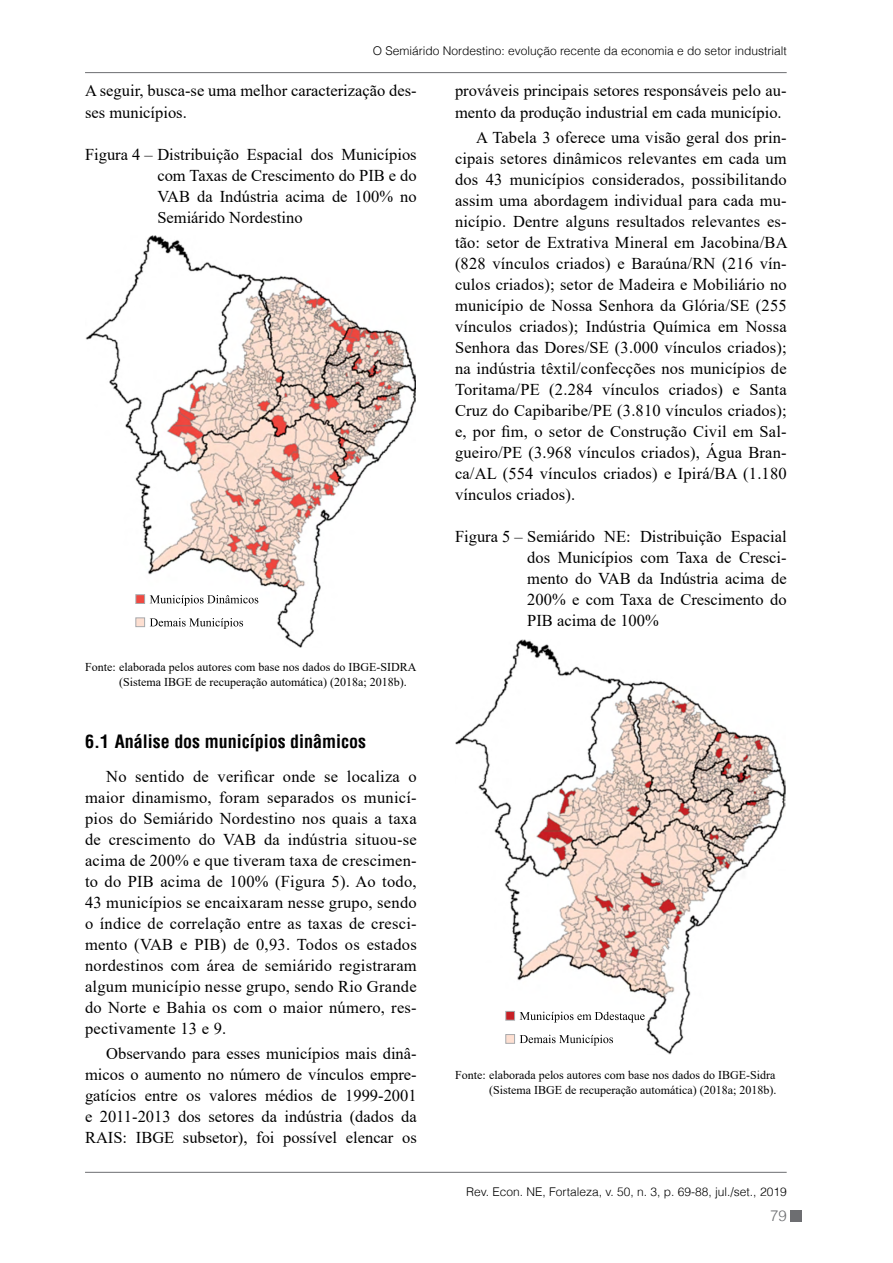
<style>
.page{position:relative;width:893px;height:1263px;background:#fff}
.page>*{position:absolute;margin:0;border:0;box-sizing:border-box;transform-origin:0 0}
.t1{font:700 condensed 18px "Helvetica";color:#000}
.t2{font:16.5px/21px "Times New Roman";color:#000;text-align:justify}
.t3{font:300 15px "Helvetica";color:#6d6e71}
.t4{font:12px/15px "Times New Roman";color:#000;text-align:right}
.t5{font:300 12px "Helvetica";color:#000}
</style>
<div class="page">
<hr style="left:85px;top:72px;width:702px;height:1px;background:#6d6e71">
<hr style="left:85px;top:1172px;width:702px;height:1px;background:#6d6e71">
<div style="left:791px;top:1210px;width:11px;height:12px;background:#6d6e71"></div>
<img style="left:455px;top:639px;width:331px;height:416px">
<svg style="left:520px;top:1012px;width:125px;height:10px"></svg>
<svg style="left:520px;top:1035px;width:93px;height:10px"></svg>
<div style="left:506px;top:1011px;width:9px;height:9px;background:#c72026"></div>
<div style="left:506px;top:1011px;width:9px;height:9px;border:1px solid #a7a9ac"></div>
<div style="left:506px;top:1034px;width:9px;height:9px;background:#fddfd1;border:1px solid #a7a9ac"></div>
<img style="left:85px;top:236px;width:331px;height:411px">
<svg style="left:150px;top:595px;width:108px;height:11px"></svg>
<svg style="left:150px;top:618px;width:93px;height:11px"></svg>
<div style="left:136px;top:595px;width:9px;height:8px;background:#f04941"></div>
<div style="left:136px;top:594px;width:9px;height:10px;border:1px solid #a7a9ac"></div>
<div style="left:136px;top:618px;width:9px;height:9px;background:#fddfd1;border:1px solid #a7a9ac"></div>
<p class="t5" style="left:373px;top:41px;width:415px">O Semiárido Nordestino: evolução recente da economia e do setor industrialt</p>
<p class="t2" style="left:85px;top:80px;width:333px">A seguir, busca-se uma melhor caracterização des&shy;ses municípios.</p>
<p class="t2" style="left:157px;top:143px;width:261px;text-indent:-72px">Figura 4 – Distribuição Espacial dos Municípios com Taxas de Crescimento do PIB e do VAB da Indústria acima de 100% no Semiárido Nordestino</p>
<p class="t4" style="left:119px;top:659px;width:299px;text-align:left;text-indent:-34px">Fonte: elaborada pelos autores com base nos dados do IBGE-SIDRA (Sistema IBGE de recuperação automática) (2018a; 2018b).</p>
<p class="t1" style="left:85px;top:729px;width:283px">6.1 Análise dos municípios dinâmicos</p>
<p class="t2" style="left:85px;top:765px;width:333px;text-indent:21px">No sentido de verificar onde se localiza o maior dinamismo, foram separados os municí&shy;pios do Semiárido Nordestino nos quais a taxa de crescimento do VAB da indústria situou-se acima de 200% e que tiveram taxa de crescimen&shy;to do PIB acima de 100% (Figura 5). Ao todo, 43 municípios se encaixaram nesse grupo, sendo o índice de correlação entre as taxas de cresci&shy;mento (VAB e PIB) de 0,93. Todos os estados nordestinos com área de semiárido registraram algum município nesse grupo, sendo Rio Grande do Norte e Bahia os com o maior número, res&shy;pectivamente 13 e 9.</p>
<p class="t2" style="left:85px;top:1042px;width:333px;text-indent:21px">Observando para esses municípios mais dinâ&shy;micos o aumento no número de vínculos empre&shy;gatícios entre os valores médios de 1999-2001 e 2011-2013 dos setores da indústria (dados da RAIS: IBGE subsetor), foi possível elencar os</p>
<p class="t2" style="left:455px;top:80px;width:333px">prováveis principais setores responsáveis pelo au&shy;mento da produção industrial em cada município.</p>
<p class="t2" style="left:455px;top:126px;width:334px;text-indent:21px">A Tabela 3 oferece uma visão geral dos prin&shy;cipais setores dinâmicos relevantes em cada um dos 43 municípios considerados, possibilitando assim uma abordagem individual para cada mu&shy;nicípio. Dentre alguns resultados relevantes es&shy;tão: setor de Extrativa Mineral em Jacobina/BA (828 vínculos criados) e Baraúna/RN (216 vín&shy;culos criados); setor de Madeira e Mobiliário no município de Nossa Senhora da Glória/SE (255 vínculos criados); Indústria Química em Nossa Senhora das Dores/SE (3.000 vínculos criados); na indústria têxtil/confecções nos municípios de Toritama/PE (2.284 vínculos criados) e Santa Cruz do Capibaribe/PE (3.810 vínculos criados); e, por fim, o setor de Construção Civil em Sal&shy;gueiro/PE (3.968 vínculos criados), Água Bran&shy;ca/AL (554 vínculos criados) e Ipirá/BA (1.180 vínculos criados).</p>
<p class="t2" style="left:527px;top:526px;width:261px;text-indent:-72px">Figura 5 – Semiárido NE: Distribuição Espacial dos Municípios com Taxa de Cresci&shy;mento do VAB da Indústria acima de 200% e com Taxa de Crescimento do PIB acima de 100%</p>
<p class="t4" style="left:455px;top:1067px;width:323px">Fonte: elaborada pelos autores com base nos dados do IBGE-Sidra (Sistema IBGE de recuperação automática) (2018a; 2018b).</p>
<p class="t5" style="left:466px;top:1182px;width:322px">Rev. Econ. NE, Fortaleza, v. 50, n. 3, p. 69-88, jul./set., 2019</p>
<p class="t3" style="left:770px;top:1203px;width:18px">79</p>
</div>
